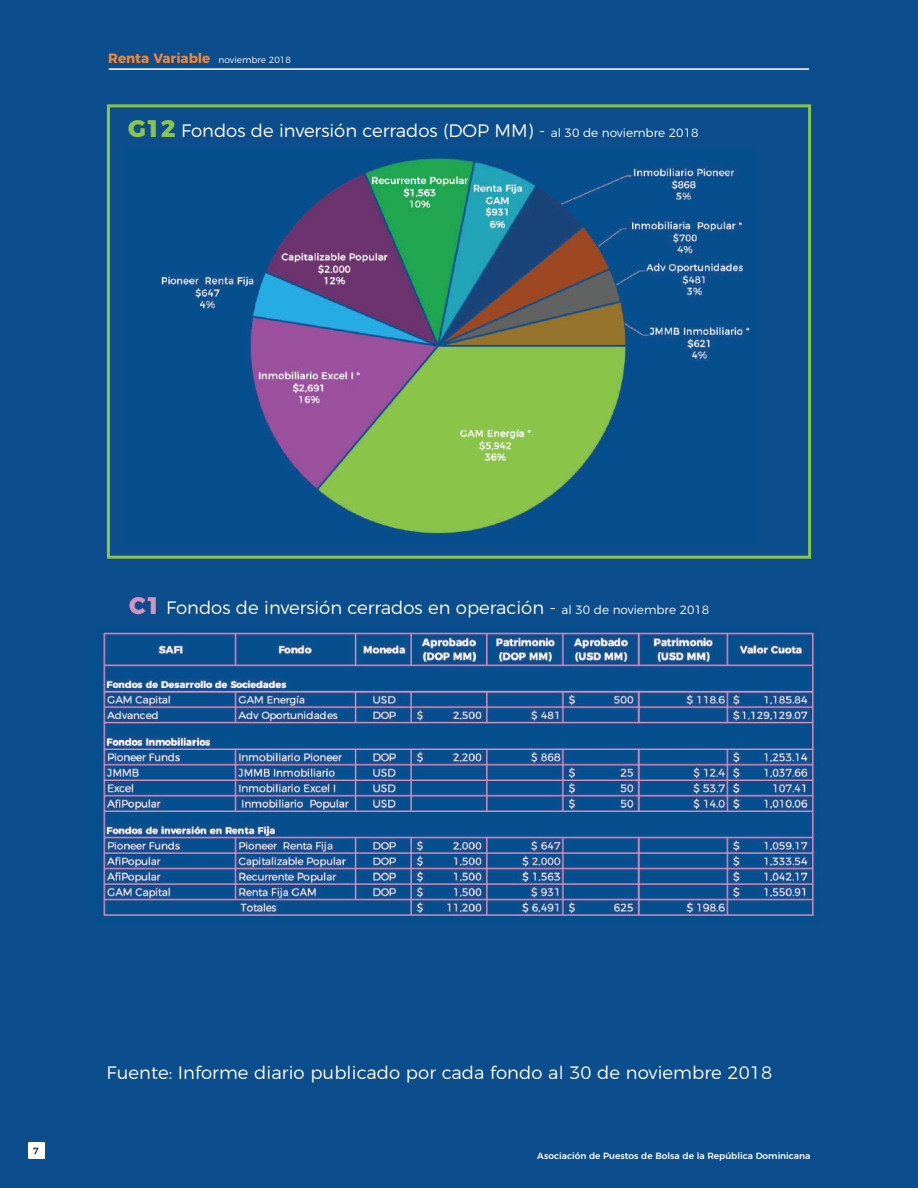
<style>
.page{position:relative;width:918px;height:1188px;background:#0c4d8d}
.page>*{position:absolute;margin:0;border:0;box-sizing:border-box;transform-origin:0 0}
.t1{font:300 18px "Montserrat";color:#fff}
.t2{font:700 13.5px "Montserrat";color:#f5852f}
.t3{font:500 9px "Montserrat";color:#fff}
.t4{font:500 9px "Montserrat";color:#231f20}
.s1{font-weight:300;font-size:9px;color:#fff}
.s2{font-weight:800;font-size:24px;color:#8ac54a}
.s3{font-size:12px}
.s4{font-weight:800;font-size:24px;color:#d691bf}
</style>
<div class="page">
<div style="left:28px;top:1142px;width:17px;height:17px;background:#fff"></div>
<hr style="left:109px;top:68px;width:700px;height:2px;background:#fff">
<div style="left:107px;top:104px;width:704px;height:455px;border:3px solid #8ac54a"></div>
<img style="left:160px;top:158px;width:590px;height:376px">
<img style="left:102px;top:632px;width:715px;height:286px">
<p class="t2" style="left:108px;top:47px;width:184px">Renta Variable <span class="s1">noviembre 2018</span></p>
<p class="t1" style="left:128px;top:116px;width:572px"><span class="s2">G12</span> Fondos de inversión cerrados (DOP MM) - <span class="s3">al 30 de noviembre 2018</span></p>
<p class="t1" style="left:129px;top:593px;width:582px"><span class="s4">C1</span> Fondos de inversión cerrados en operación - <span class="s3">al 30 de noviembre 2018</span></p>
<p class="t4" style="left:33px;top:1143px;width:7px">7</p>
<p class="t1" style="left:106px;top:1059px;width:667px">Fuente: Informe diario publicado por cada fondo al 30 de noviembre 2018</p>
<p class="t3" style="left:537px;top:1149px;width:275px">Asociación de Puestos de Bolsa de la República Dominicana</p>
</div>
